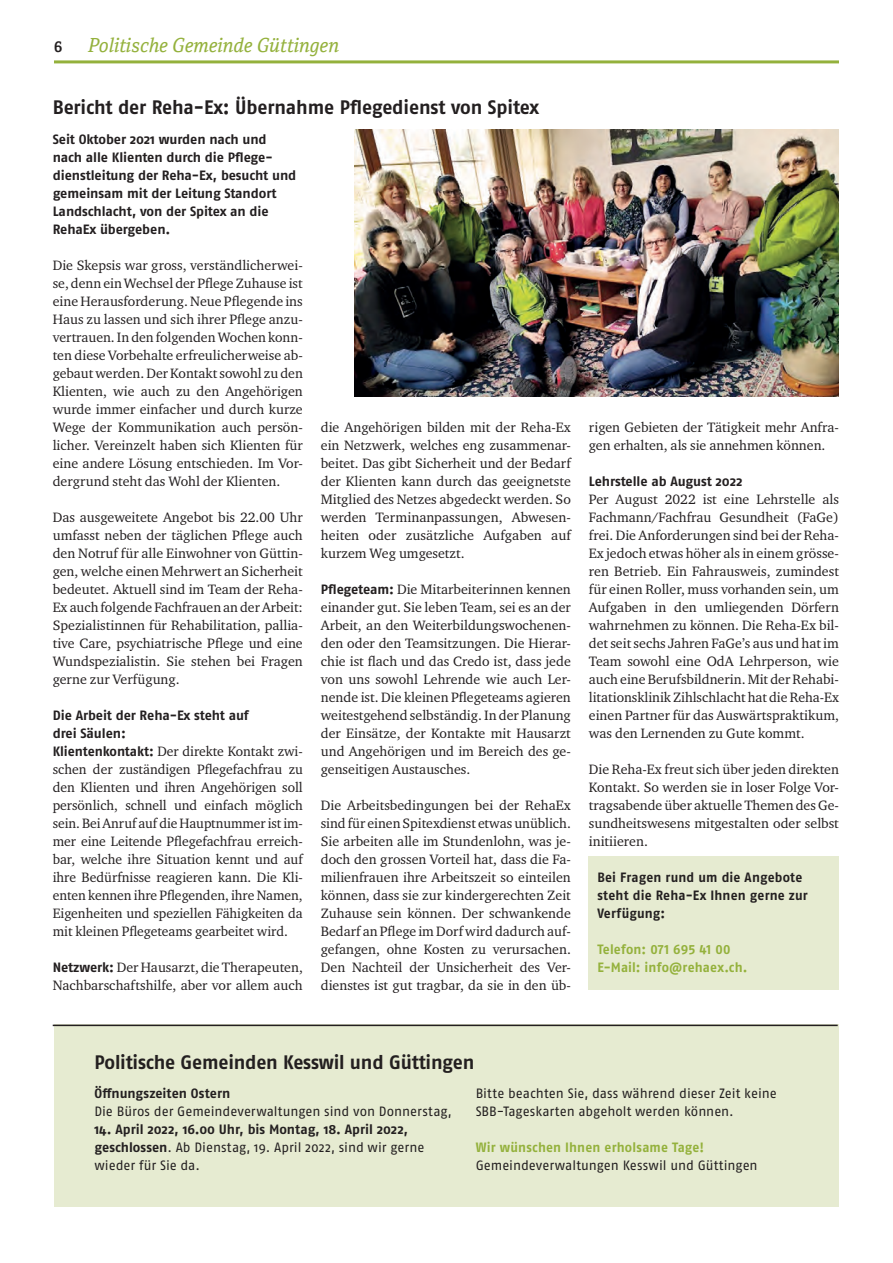
<style>
.page{position:relative;width:893px;height:1263px;background:#fff}
.page>*{position:absolute;margin:0;border:0;box-sizing:border-box;transform-origin:0 0}
.t1{font:700 19.5px "Fago OT";letter-spacing:-.01em;color:#231f20}
.t2{font:italic 19.5px "Cordale";color:#94b13c}
.t3{font:700 15px "Cordale";color:#231f20}
.t4{font:13.95px/18px "Charter ITC Pro";color:#231f20;text-align:justify}
.t5{font:700 13.5px/18px "Fago OT";letter-spacing:-.005em;color:#231f20}
.t6{font:13.5px/18px "Fago OT";letter-spacing:-.005em;color:#231f20}
.t7{font:700 13.5px/18px "Fago OT";letter-spacing:.01em;color:#94b13c;scale:.96 1}
.t8{font:700 13.5px/18px "Fago OT";letter-spacing:-.005em;color:#231f20;scale:.96 1}
.s1{font-family:"Fago OT";font-weight:700;font-size:13.5px}
.s2{font-weight:400}
</style>
<div class="page">
<div style="left:54px;top:1025px;width:785px;height:182px;background:#e6ebd1"></div>
<div style="left:589px;top:856px;width:250px;height:134px;background:#e6ebd1"></div>
<hr style="left:54px;top:60px;width:785px;height:3px;background:#94b13c">
<hr style="left:53px;top:1025px;width:785px;height:1px;background:#231f20">
<img style="left:355px;top:130px;width:484px;height:266px">
<p class="t3" style="left:54px;top:38px;width:10px">6</p>
<h1 class="t2" style="left:88px;top:34px;width:253px">Politische Gemeinde Güttingen</h1>
<h1 class="t1" style="left:53px;top:96px;width:488px">Bericht der Reha-Ex: Übernahme Pflegedienst von Spitex</h1>
<p class="t5" style="left:53px;top:130px;width:245px">Seit Oktober 2021 wurden nach und nach alle Klienten durch die Pflege&shy;dienstleitung der Reha-Ex, besucht und gemeinsam mit der Leitung Standort Landschlacht, von der Spitex an die RehaEx übergeben.</p>
<p class="t4" style="left:53px;top:256px;width:252px">Die Skepsis war gross, verständlicherwei&shy;se, denn ein Wechsel der Pflege Zuhause ist eine Herausforderung. Neue Pflegende ins Haus zu lassen und sich ihrer Pflege anzu&shy;vertrauen. In den folgenden Wochen konn&shy;ten diese Vorbehalte erfreulicherweise ab&shy;gebaut werden. Der Kontakt sowohl zu den Klienten, wie auch zu den Angehörigen wurde immer einfacher und durch kurze Wege der Kommunikation auch persön&shy;licher. Vereinzelt haben sich Klienten für eine andere Lösung entschieden. Im Vor&shy;dergrund steht das Wohl der Klienten.</p>
<p class="t4" style="left:53px;top:508px;width:252px">Das ausgeweitete Angebot bis 22.00 Uhr umfasst neben der täglichen Pflege auch den Notruf für alle Einwohner von Güttin&shy;gen, welche einen Mehrwert an Sicherheit bedeutet. Aktuell sind im Team der Reha-Ex auch folgende Fachfrauen an der Arbeit:<br>Spezialistinnen für Rehabilitation, pallia&shy;tive Care, psychiatrische Pflege und eine Wundspezialistin. Sie stehen bei Fragen gerne zur Verfügung.</p>
<p class="t5" style="left:53px;top:706px;width:198px">Die Arbeit der Reha-Ex steht auf drei Säulen:</p>
<p class="t4" style="left:53px;top:742px;width:252px"><span class="s1">Klientenkontakt:</span> Der direkte Kontakt zwi&shy;schen der zuständigen Pflegefachfrau zu den Klienten und ihren Angehörigen soll persönlich, schnell und einfach möglich sein. Bei Anruf auf die Hauptnummer ist im&shy;mer eine Leitende Pflegefachfrau erreich&shy;bar, welche ihre Situation kennt und auf ihre Bedürfnisse reagieren kann. Die Kli&shy;enten kennen ihre Pflegenden, ihre Namen, Eigenheiten und speziellen Fähigkeiten da mit kleinen Pflegeteams gearbeitet wird.</p>
<p class="t4" style="left:53px;top:958px;width:252px"><span class="s1">Netzwerk:</span> Der Hausarzt, die Therapeuten,<br>Nachbarschaftshilfe, aber vor allem auch</p>
<p class="t4" style="left:321px;top:418px;width:252px">die Angehörigen bilden mit der Reha-Ex ein Netzwerk, welches eng zusammenar&shy;beitet. Das gibt Sicherheit und der Bedarf der Klienten kann durch das geeignetste Mitglied des Netzes abgedeckt werden. So werden Terminanpassungen, Abwesen&shy;heiten oder zusätzliche Aufgaben auf kurzem Weg umgesetzt.</p>
<p class="t4" style="left:321px;top:580px;width:252px"><span class="s1">Pflegeteam:</span> Die Mitarbeiterinnen kennen einander gut. Sie leben Team, sei es an der Arbeit, an den Weiterbildungswochenen&shy;den oder den Teamsitzungen. Die Hierar&shy;chie ist flach und das Credo ist, dass jede von uns sowohl Lehrende wie auch Ler&shy;nende ist. Die kleinen Pflegeteams agieren weitestgehend selbständig. In der Planung der Einsätze, der Kontakte mit Hausarzt und Angehörigen und im Bereich des ge&shy;genseitigen Austausches.</p>
<p class="t4" style="left:321px;top:796px;width:252px">Die Arbeitsbedingungen bei der RehaEx sind für einen Spitexdienst etwas unüblich.<br>Sie arbeiten alle im Stundenlohn, was je&shy;doch den grossen Vorteil hat, dass die Fa&shy;milienfrauen ihre Arbeitszeit so einteilen können, dass sie zur kindergerechten Zeit Zuhause sein können. Der schwankende Bedarf an Pflege im Dorf wird dadurch auf&shy;gefangen, ohne Kosten zu verursachen.<br>Den Nachteil der Unsicherheit des Ver&shy;dienstes ist gut tragbar, da sie in den üb-</p>
<p class="t4" style="left:589px;top:418px;width:252px">rigen Gebieten der Tätigkeit mehr Anfra&shy;gen erhalten, als sie annehmen können.</p>
<p class="t5" style="left:589px;top:472px;width:155px">Lehrstelle ab August 2022</p>
<p class="t4" style="left:589px;top:490px;width:252px">Per August 2022 ist eine Lehrstelle als Fachmann/Fachfrau Gesundheit (FaGe) frei. Die Anforderungen sind bei der Reha-Ex jedoch etwas höher als in einem grösse&shy;ren Betrieb. Ein Fahrausweis, zumindest für einen Roller, muss vorhanden sein, um Aufgaben in den umliegenden Dörfern wahrnehmen zu können. Die Reha-Ex bil&shy;det seit sechs Jahren FaGe’s aus und hat im Team sowohl eine OdA Lehrperson, wie auch eine Berufsbildnerin. Mit der Rehabi&shy;litationsklinik Zihlschlacht hat die Reha-Ex einen Partner für das Auswärtspraktikum, was den Lernenden zu Gute kommt.</p>
<p class="t4" style="left:589px;top:760px;width:252px">Die Reha-Ex freut sich über jeden direkten Kontakt. So werden sie in loser Folge Vor&shy;tragsabende über aktuelle Themen des Ge&shy;sundheitswesens mitgestalten oder selbst initiieren.</p>
<p class="t8" style="left:597px;top:868px;width:221px">Bei Fragen rund um die Angebote steht die Reha-Ex Ihnen gerne zur<br>Verfügung:</p>
<p class="t7" style="left:597px;top:940px;width:158px">Telefon: 071 695 41 00<br>E-Mail: info@rehaex.ch.</p>
<h1 class="t1" style="left:94px;top:1050px;width:381px">Politische Gemeinden Kesswil und Güttingen</h1>
<p class="t5" style="left:94px;top:1084px;width:137px">Öffnungszeiten Ostern</p>
<p class="t6" style="left:94px;top:1102px;width:359px">Die Büros der Gemeindeverwaltungen sind von Donnerstag,</p>
<p class="t5" style="left:94px;top:1120px;width:332px">14. April 2022, 16.00 Uhr, bis Montag, 18. April 2022, geschlossen<span class="s2">. Ab Dienstag, 19. April 2022, sind wir gerne wieder für Sie da.</span></p>
<p class="t6" style="left:476px;top:1084px;width:303px">Bitte beachten Sie, dass während dieser Zeit keine<br>SBB-Tageskarten abgeholt werden können.</p>
<p class="t7" style="left:476px;top:1138px;width:239px">Wir wünschen Ihnen erholsame Tage!</p>
<p class="t6" style="left:476px;top:1156px;width:284px">Gemeindeverwaltungen Kesswil und Güttingen</p>
</div>
